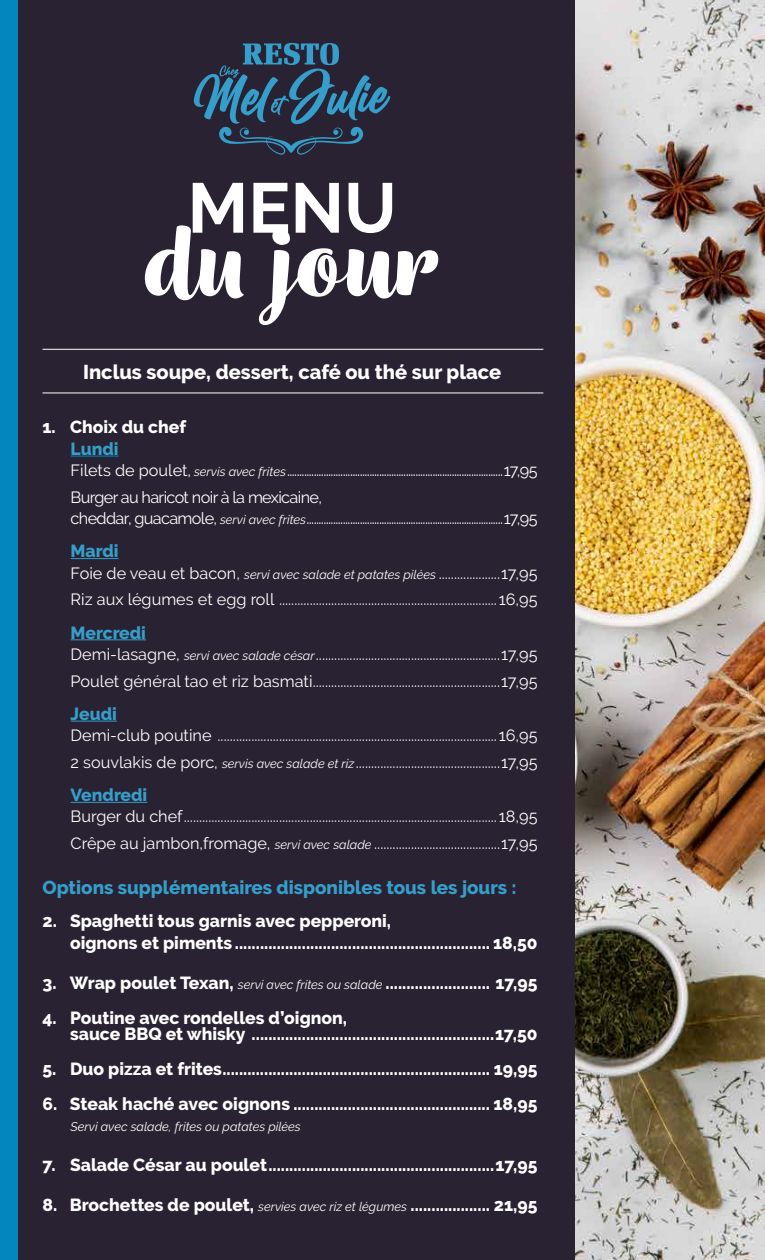
<style>
.page{position:relative;width:765px;height:1260px;background:#292232}
.page>*{position:absolute;margin:0;border:0;box-sizing:border-box;transform-origin:0 0}
.t1{font:700 112.88px "Wreath";color:#fff}
.t2{font:700 70.25px "Raleway";color:#fff}
.t3{font:800 20px "Raleway";color:#fff}
.t4{font:800 18.75px "Raleway";color:#359eca}
.t5{font:800 17.5px/22.5px "Raleway";color:#fff}
.t6{font:800 17.5px "Raleway";color:#359eca}
.t7{font:16.25px/26.9px "Raleway";color:#fff}
.t8{font:16.25px/26.9px "Raleway";letter-spacing:-.04em;color:#fff}
.t9{font:italic 12.5px "Raleway";color:#fff}
.s1{font-style:italic;font-size:12.5px}
.s2{font-weight:400;font-style:italic;font-size:12.5px}
</style>
<div class="page">
<div style="left:0;top:0;width:17px;height:1260px;background:#0386bd"></div>
<hr style="left:71px;top:456px;width:48px;height:1px;background:#0386bd">
<hr style="left:71px;top:558px;width:48px;height:1px;background:#359eca">
<hr style="left:71px;top:639px;width:75px;height:1px;background:#359eca">
<hr style="left:71px;top:721px;width:46px;height:1px;background:#359eca">
<hr style="left:71px;top:802px;width:76px;height:1px;background:#359eca">
<svg style="left:194px;top:43px;width:196px;height:112px"></svg>
<img style="left:575px;top:0;width:190px;height:1260px">
<hr style="left:43px;top:349px;width:500px;height:1px;background:#fff">
<hr style="left:43px;top:393px;width:500px;height:1px;background:#fff">
<h2 class="t2" style="left:188px;top:168px;width:211px">MENU</h2>
<h1 class="t1" style="left:145px;top:193px;width:296px">du jour</h1>
<p class="t3" style="left:83px;top:360px;width:420px">Inclus soupe, dessert, café ou thé sur place</p>
<p class="t5" style="left:43px;top:416px;width:145px">1. Choix du chef</p>
<p class="t6" style="left:71px;top:439px;width:49px">Lundi</p>
<p class="t8" style="left:71px;top:457px;width:468px">Filets de poulet, <span class="s1">servis avec frites</span>.........................................................................................17,95<br>Burger au haricot noir à la mexicaine,</p>
<p class="t8" style="left:71px;top:505px;width:468px">cheddar, guacamole, <span class="s1">servi avec frites</span>.................................................................................17,95</p>
<p class="t6" style="left:71px;top:541px;width:49px">Mardi</p>
<p class="t7" style="left:71px;top:559px;width:468px">Foie de veau et bacon, <span class="s1">servi avec salade et patates pilées</span> ....................17,95<br>Riz aux légumes et egg roll .......................................................................16,95</p>
<p class="t6" style="left:71px;top:622px;width:77px">Mercredi</p>
<p class="t7" style="left:71px;top:641px;width:468px">Demi-lasagne, <span class="s1">servi avec salade césar</span>............................................................17,95<br>Poulet général tao et riz basmati.............................................................17,95</p>
<p class="t6" style="left:71px;top:704px;width:48px">Jeudi</p>
<p class="t7" style="left:71px;top:722px;width:468px">Demi-club poutine ...........................................................................................16,95<br>2 souvlakis de porc, <span class="s1">servis avec salade et riz</span>...............................................17,95</p>
<p class="t6" style="left:71px;top:785px;width:78px">Vendredi</p>
<p class="t7" style="left:71px;top:803px;width:468px">Burger du chef...................................................................................................... 18,95<br>Crêpe au jambon,fromage, <span class="s1">servi avec salade</span> .........................................17,95</p>
<p class="t4" style="left:43px;top:876px;width:476px">Options supplémentaires disponibles tous les jours :</p>
<p class="t5" style="left:70px;top:909px;width:469px;text-indent:-27px">2. Spaghetti tous garnis avec pepperoni,<br>oignons et piments ............................................................. 18,50</p>
<p class="t5" style="left:43px;top:972px;width:497px">3. Wrap poulet Texan, <span class="s2">servi avec frites ou salade</span> ......................... 17,95</p>
<p class="t5" style="left:70px;top:1010px;width:469px;line-height:16.2px;text-indent:-27px">4. Poutine avec rondelles d’oignon,<br>sauce BBQ et whisky ..........................................................17,50</p>
<p class="t5" style="left:43px;top:1058px;width:496px">5. Duo pizza et frites................................................................ 19,95</p>
<p class="t5" style="left:42px;top:1093px;width:496px">6. Steak haché avec oignons ............................................... 18,95</p>
<p class="t9" style="left:71px;top:1120px;width:232px">Servi avec salade, frites ou patates pilées</p>
<p class="t5" style="left:43px;top:1154px;width:496px">7. Salade César au poulet......................................................17,95</p>
<p class="t5" style="left:43px;top:1194px;width:497px">8. Brochettes de poulet, <span class="s2">servies avec riz et légumes</span> ................... 21,95</p>
</div>
